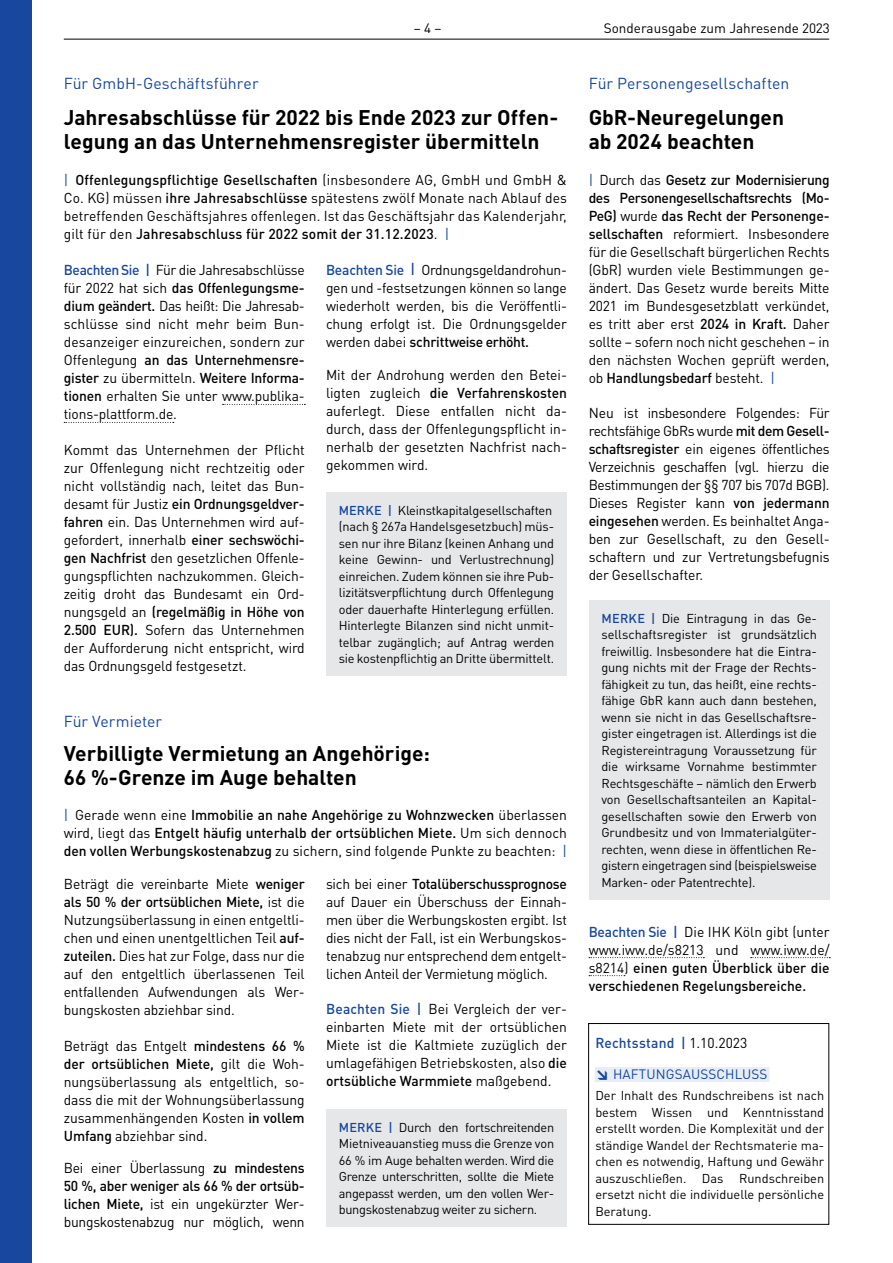
<style>
.page{position:relative;width:893px;height:1263px;background:#fff}
.page>*{position:absolute;margin:0;border:0;box-sizing:border-box;transform-origin:0 0}
.t1{font:700 21px/24px "DIN Pro";color:#000}
.t2{font:15.75px "DIN Pro";letter-spacing:.005em;color:#17479e}
.t3{font:14.25px/18px "DIN Pro";letter-spacing:-.01em;color:#000;text-align:justify}
.t4{font:500 14.25px/18px "DIN Pro";color:#000;text-align:justify}
.t5{font:500 14.25px "DIN Pro";letter-spacing:.015em;color:#17479e}
.t6{font:13.5px "DIN Pro";color:#000}
.t7{font:13.5px "DIN Pro";letter-spacing:.01em;color:#17479e}
.t8{font:12.75px/16.5px "DIN Pro";letter-spacing:-.015em;color:#000;text-align:justify}
.s1{color:#17479e}
.s2{font-weight:500}
.s3{font-weight:500;color:#17479e}
.s4{font-weight:400;color:#17479e}
.s5{font-weight:400}
.s6{font-weight:400;color:#000}
.s7{font-weight:900}
</style>
<div class="page">
<hr style="left:64px;top:39px;width:765px;height:1px;background:#000">
<div style="left:595px;top:1067px;width:174px;height:15px;background:#e8edf5"></div>
<div style="left:588px;top:1023px;width:241px;height:202px;border:1px solid #000"></div>
<svg style="left:223px;top:404px;width:82px;height:1px"></svg>
<svg style="left:64px;top:422px;width:110px;height:1px"></svg>
<div style="left:326px;top:492px;width:241px;height:184px;background:#e6e7e8"></div>
<svg style="left:589px;top:957px;width:115px;height:1px"></svg>
<svg style="left:751px;top:957px;width:79px;height:1px"></svg>
<svg style="left:589px;top:975px;width:36px;height:1px"></svg>
<div style="left:589px;top:600px;width:241px;height:300px;background:#e6e7e8"></div>
<div style="left:326px;top:1109px;width:241px;height:118px;background:#e6e7e8"></div>
<div style="left:0;top:0;width:32px;height:1263px;background:#17479e"></div>
<p class="t6" style="left:414px;top:19px;width:29px">– 4 –</p>
<p class="t6" style="left:604px;top:19px;width:227px">Sonderausgabe zum Jahresende 2023</p>
<p class="t2" style="left:64px;top:73px;width:196px">Für GmbH-Geschäftsführer</p>
<h1 class="t1" style="left:64px;top:105px;width:496px">Jahresabschlüsse für 2022 bis Ende 2023 zur Offen&shy;legung an das Unternehmensregister übermitteln</h1>
<p class="t3" style="left:64px;top:171px;width:505px"><span class="s1">|</span> <span class="s2">Offenlegungspflichtige Gesellschaften</span> (insbesondere AG, GmbH und GmbH &amp; Co. KG) müssen <span class="s2">ihre Jahresabschlüsse</span> spätestens zwölf Monate nach Ablauf des betreffenden Geschäftsjahres offenlegen. Ist das Geschäftsjahr das Kalenderjahr, gilt für den <span class="s2">Jahresabschluss für 2022 somit der 31.12.2023</span>. <span class="s1">|</span></p>
<p class="t3" style="left:64px;top:261px;width:242px"><span class="s3">Beachten Sie |</span> Für die Jahresabschlüsse für 2022 hat sich <span class="s2">das Offenlegungsme&shy;dium geändert.</span> Das heißt: Die Jahresab&shy;schlüsse sind nicht mehr beim Bun&shy;desanzeiger einzureichen, sondern zur Offenlegung <span class="s2">an das Unternehmensre&shy;gister</span> zu übermitteln. <span class="s2">Weitere Informa&shy;tionen</span> erhalten Sie unter www.publika&shy;tions-plattform.de.</p>
<p class="t3" style="left:64px;top:441px;width:242px">Kommt das Unternehmen der Pflicht zur Offenlegung nicht rechtzeitig oder nicht vollständig nach, leitet das Bun&shy;desamt für Justiz <span class="s2">ein Ordnungsgeldver&shy;fahren</span> ein. Das Unternehmen wird auf&shy;gefordert, innerhalb <span class="s2">einer sechswöchi&shy;gen Nachfrist</span> den gesetzlichen Offenle&shy;gungspflichten nachzukommen. Gleich&shy;zeitig droht das Bundesamt ein Ord&shy;nungsgeld an <span class="s2">(regelmäßig in Höhe von 2.500 EUR).</span> Sofern das Unternehmen der Aufforderung nicht entspricht, wird das Ordnungsgeld festgesetzt.</p>
<p class="t3" style="left:326px;top:261px;width:242px"><span class="s3">Beachten Sie |</span> Ordnungsgeldandrohun&shy;gen und -festsetzungen können so lange wiederholt werden, bis die Veröffentli&shy;chung erfolgt ist. Die Ordnungsgelder werden dabei <span class="s2">schrittweise erhöht.</span></p>
<p class="t3" style="left:326px;top:366px;width:242px">Mit der Androhung werden den Betei&shy;ligten zugleich <span class="s2">die Verfahrenskosten </span>auferlegt. Diese entfallen nicht da&shy;durch, dass der Offenlegungspflicht in&shy;nerhalb der gesetzten Nachfrist nach&shy;gekommen wird.</p>
<p class="t8" style="left:339px;top:501px;width:217px;text-align:left"><span class="s3">MERKE |</span> Kleinstkapitalgesellschaften (nach § 267a Handelsgesetzbuch) müs&shy;sen nur ihre Bilanz (keinen Anhang und keine Gewinn- und Verlustrechnung) einreichen. Zudem können sie ihre Pub&shy;lizitätsverpflichtung durch Offenlegung oder dauerhafte Hinterlegung erfüllen.<br>Hinterlegte Bilanzen sind nicht unmit&shy;telbar zugänglich; auf Antrag werden sie kostenpflichtig an Dritte übermittelt.</p>
<p class="t2" style="left:64px;top:710px;width:100px">Für Vermieter</p>
<h1 class="t1" style="left:64px;top:741px;width:368px">Verbilligte Vermietung an Angehörige:<br>66 %-Grenze im Auge behalten</h1>
<p class="t4" style="left:64px;top:805px;width:505px"><span class="s4">|</span> <span class="s5">Gerade wenn eine</span> Immobilie an nahe Angehörige zu Wohnzwecken <span class="s5">überlassen wird, liegt das</span> Entgelt häufig unterhalb der ortsüblichen Miete. <span class="s5">Um sich dennoch </span>den vollen Werbungskostenabzug <span class="s5">zu sichern, sind folgende Punkte zu beachten:</span> <span class="s4">|</span></p>
<p class="t3" style="left:64px;top:874px;width:242px">Beträgt die vereinbarte Miete <span class="s2">weniger als 50 % der ortsüblichen Miete,</span> ist die Nutzungsüberlassung in einen entgeltli&shy;chen und einen unentgeltlichen Teil <span class="s2">auf&shy;zuteilen.</span> Dies hat zur Folge, dass nur die auf den entgeltlich überlassenen Teil entfallenden Aufwendungen als Wer&shy;bungskosten abziehbar sind.</p>
<p class="t3" style="left:64px;top:1036px;width:242px">Beträgt das Entgelt <span class="s2">mindestens 66 % der ortsüblichen Miete,</span> gilt die Woh&shy;nungsüberlassung als entgeltlich, so&shy;dass die mit der Wohnungsüberlassung zusammenhängenden Kosten <span class="s2">in vollem Umfang</span> abziehbar sind.</p>
<p class="t3" style="left:64px;top:1158px;width:242px">Bei einer Überlassung <span class="s2">zu mindestens 50 %, aber weniger als 66 % der ortsüb&shy;lichen Miete,</span> ist ein ungekürzter Wer&shy;bungskostenabzug nur möglich, wenn</p>
<p class="t3" style="left:326px;top:874px;width:242px">sich bei einer <span class="s2">Totalüberschussprognose </span>auf Dauer ein Überschuss der Einnah&shy;men über die Werbungskosten ergibt. Ist dies nicht der Fall, ist ein Werbungskos&shy;tenabzug nur entsprechend dem entgelt&shy;lichen Anteil der Vermietung möglich.</p>
<p class="t3" style="left:326px;top:999px;width:242px"><span class="s3">Beachten Sie |</span> Bei Vergleich der ver&shy;einbarten Miete mit der ortsüblichen Miete ist die Kaltmiete zuzüglich der umlagefähigen Betriebskosten, also <span class="s2">die ortsübliche Warmmiete</span> maßgebend.</p>
<p class="t8" style="left:339px;top:1118px;width:217px"><span class="s3">MERKE |</span> Durch den fortschreitenden Mietniveauanstieg muss die Grenze von 66 % im Auge behalten werden. Wird die Grenze unterschritten, sollte die Miete angepasst werden, um den vollen Wer&shy;bungskostenabzug weiter zu sichern.</p>
<p class="t2" style="left:589px;top:73px;width:202px">Für Personengesellschaften</p>
<h1 class="t1" style="left:589px;top:105px;width:197px">GbR-Neuregelungen ab 2024 beachten</h1>
<p class="t3" style="left:589px;top:171px;width:242px"><span class="s1">|</span> Durch das <span class="s2">Gesetz zur Modernisierung des Personengesellschaftsrechts (Mo-PeG)</span> wurde <span class="s2">das Recht der Personenge&shy;sellschaften</span> reformiert. Insbesondere für die Gesellschaft bürgerlichen Rechts (GbR) wurden viele Bestimmungen ge&shy;ändert. Das Gesetz wurde bereits Mitte 2021 im Bundesgesetzblatt verkündet, es tritt aber erst <span class="s2">2024 in Kraft.</span> Daher sollte – sofern noch nicht geschehen – in den nächsten Wochen geprüft werden, ob <span class="s2">Handlungsbedarf</span> besteht. <span class="s1">|</span></p>
<p class="t3" style="left:589px;top:403px;width:242px">Neu ist insbesondere Folgendes: Für rechtsfähige GbRs wurde <span class="s2">mit dem Gesell&shy;schaftsregister</span> ein eigenes öffentliches Verzeichnis geschaffen (vgl. hierzu die Bestimmungen der §§ 707 bis 707d BGB).<br>Dieses Register kann <span class="s2">von jedermann eingesehen</span> werden. Es beinhaltet Anga&shy;ben zur Gesellschaft, zu den Gesell&shy;schaftern und zur Vertretungsbefugnis der Gesellschafter.</p>
<p class="t8" style="left:601px;top:609px;width:217px"><span class="s3">MERKE |</span> Die Eintragung in das Ge&shy;sellschaftsregister ist grundsätzlich freiwillig. Insbesondere hat die Eintra&shy;gung nichts mit der Frage der Rechts&shy;fähigkeit zu tun, das heißt, eine rechts&shy;fähige GbR kann auch dann bestehen, wenn sie nicht in das Gesellschaftsre&shy;gister eingetragen ist. Allerdings ist die Registereintragung Voraussetzung für die wirksame Vornahme bestimmter Rechtsgeschäfte – nämlich den Erwerb von Gesellschaftsanteilen an Kapital&shy;gesellschaften sowie den Erwerb von Grundbesitz und von Immaterialgüter&shy;rechten, wenn diese in öffentlichen Re&shy;gistern eingetragen sind (beispielsweise Marken- oder Patentrechte).</p>
<p class="t4" style="left:589px;top:922px;width:242px"><span class="s1">Beachten Sie |</span> <span class="s5">Die IHK Köln gibt (unter www.iww.de/s8213 und www.iww.de/ s8214)</span> einen guten Überblick über die verschiedenen Regelungsbereiche.</p>
<p class="t5" style="left:595px;top:1033px;width:153px">Rechtsstand | <span class="s6">1.10.2023</span></p>
<p class="t7" style="left:595px;top:1065px;width:173px"><span class="s7">↘</span> HAFTUNGSAUSSCHLUSS</p>
<p class="t8" style="left:595px;top:1087px;width:230px">Der Inhalt des Rundschreibens ist nach bestem Wissen und Kenntnisstand erstellt worden. Die Komplexität und der ständige Wandel der Rechtsmaterie ma&shy;chen es notwendig, Haftung und Gewähr auszuschließen. Das Rundschreiben ersetzt nicht die individuelle persönliche Beratung.</p>
</div>
